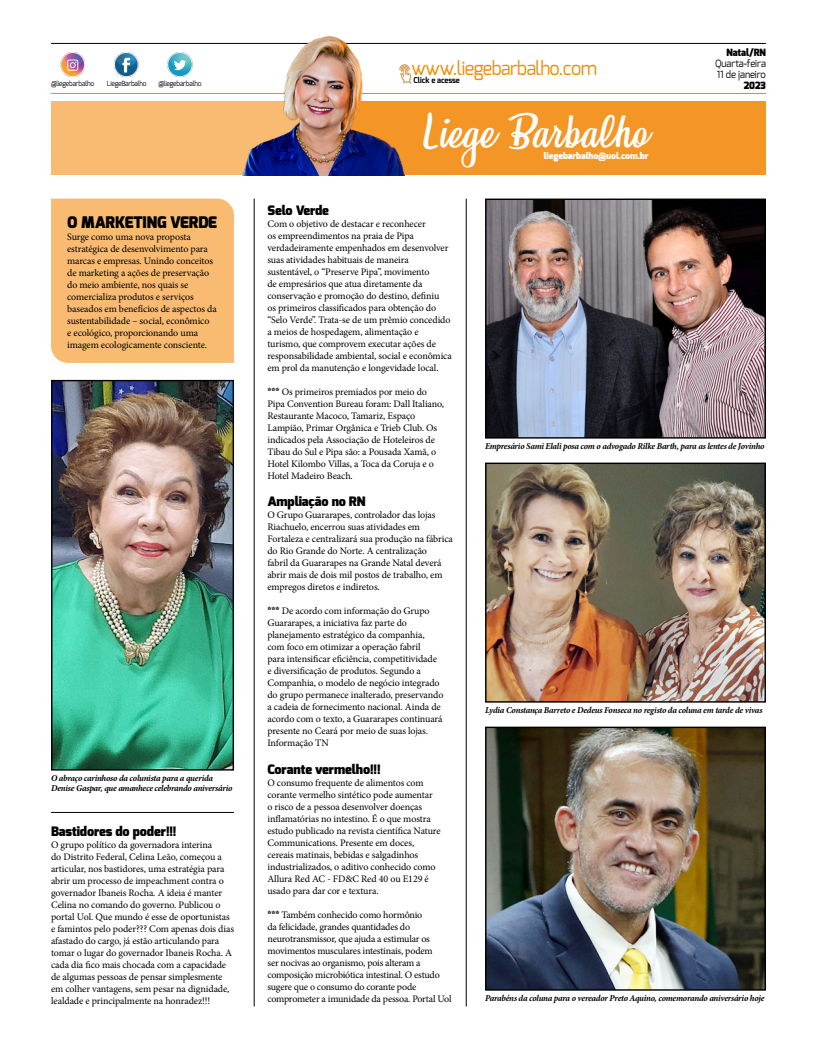
<style>
.page{position:relative;width:817px;height:1049px;background:#fff}
.page>*{position:absolute;margin:0;border:0;box-sizing:border-box;transform-origin:0 0}
.t1{font:41px "Honeymoon Personal Use";color:#fff}
.t2{font:19.1px "Exo";letter-spacing:-.03em;color:#f08a00;scale:.95 1}
.t3{font:900 16px "Exo";letter-spacing:-.01em;color:#000}
.t4{font:900 13px "Exo";letter-spacing:-.01em;color:#000}
.t5{font:10px/12px "Minion Pro";letter-spacing:-.01em;color:#000}
.t6{font:10px/11px "Exo";letter-spacing:-.01em;color:#000;scale:.95 1}
.t7{font:900 10px "Exo";letter-spacing:-.01em;color:#000;scale:.95 1}
.t8{font:italic 700 9px/10.8px "Minion Pro";letter-spacing:-.03em;color:#000}
.t9{font:900 9px "Exo";letter-spacing:-.01em;color:#fff}
.t10{font:700 8px "Exo";letter-spacing:-.01em;color:#000;scale:.95 1}
.t11{font:7px "Exo";letter-spacing:-.03em;color:#000;scale:.95 1}
.s1{font-family:"Exo";font-weight:900}
</style>
<div class="page">
<hr style="left:51px;top:43px;width:714px;height:1px;background:#000">
<hr style="left:51px;top:93px;width:714px;height:1px;background:#f08a00">
<img style="left:60px;top:52px;width:25px;height:24px">
<img style="left:114px;top:52px;width:25px;height:24px">
<img style="left:168px;top:52px;width:24px;height:24px">
<div style="left:51px;top:101px;width:595px;height:74px;background:#f9ba72"></div>
<div style="left:329px;top:101px;width:436px;height:74px;background:#f39626"></div>
<img style="left:217px;top:36px;width:209px;height:139px">
<img style="left:394px;top:63px;width:21px;height:21px">
<div style="left:51px;top:199px;width:183px;height:164px;background:#f9ba72"></div>
<hr style="left:254px;top:199px;width:1px;height:807px;background:#000">
<hr style="left:466px;top:199px;width:1px;height:807px;background:#000">
<hr style="left:51px;top:812px;width:183px;height:1px;background:#000">
<img style="left:487px;top:201px;width:276px;height:236px">
<div style="left:485px;top:199px;width:280px;height:240px;border:1px solid #000"></div>
<img style="left:487px;top:465px;width:276px;height:236px">
<div style="left:485px;top:463px;width:280px;height:240px;border:1px solid #000"></div>
<img style="left:487px;top:729px;width:276px;height:260px">
<div style="left:485px;top:727px;width:280px;height:264px;border:1px solid #000"></div>
<img style="left:53px;top:382px;width:179px;height:386px">
<div style="left:51px;top:380px;width:183px;height:390px;border:1px solid #000"></div>
<p class="t11" style="left:51px;top:79px;width:47px">@liegebarbalho</p>
<p class="t11" style="left:107px;top:79px;width:43px">LiegeBarbalho</p>
<p class="t11" style="left:158px;top:79px;width:47px">@liegebarbalho</p>
<h3 class="t3" style="left:67px;top:212px;width:151px">O MARKETING VERDE</h3>
<p class="t5" style="left:67px;top:230px;width:151px">Surge como uma nova proposta estratégica de desenvolvimento para marcas e empresas. Unindo conceitos de marketing a ações de preservação do meio ambiente, nos quais se comercializa produtos e serviços baseados em benefícios de aspectos da sustentabilidade – social, econômico<br>e ecológico, proporcionando uma imagem ecologicamente consciente.</p>
<p class="t8" style="left:51px;top:772px;width:183px">O abraço carinhoso da colunista para a querida<br>Denise Gaspar, que amanhece celebrando aniversário</p>
<h3 class="t4" style="left:51px;top:823px;width:127px">Bastidores do poder!!!</h3>
<p class="t5" style="left:51px;top:839px;width:184px">O grupo político da governadora interina<br>do Distrito Federal, Celina Leão, começou a articular, nos bastidores, uma estratégia para abrir um processo de impeachment contra o governador Ibaneis Rocha. A ideia é manter Celina no comando do governo. Publicou o portal Uol. Que mundo é esse de oportunistas e famintos pelo poder??? Com apenas dois dias afastado do cargo, já estão articulando para tomar o lugar do governador Ibaneis Rocha. A cada dia fico mais chocada com a capacidade de algumas pessoas de pensar simplesmente em colher vantagens, sem pesar na dignidade, lealdade e principalmente na honradez!!!</p>
<h2 class="t2" style="left:411px;top:56px;width:197px">www.liegebarbalho.com</h2>
<p class="t10" style="left:413px;top:75px;width:50px">Click e acesse</p>
<h1 class="t1" style="left:424px;top:108px;width:225px">Liege Barbalho</h1>
<p class="t9" style="left:543px;top:150px;width:106px">liegebarbalho@uol.com.br</p>
<p class="t7" style="left:726px;top:46px;width:43px">Natal/RN</p>
<p class="t6" style="left:715px;top:58px;width:55px">Quarta-feira<br>11 de janeiro</p>
<p class="t7" style="left:743px;top:79px;width:25px">2023</p>
<h3 class="t4" style="left:267px;top:201px;width:63px">Selo Verde</h3>
<p class="t5" style="left:267px;top:217px;width:186px">Com o objetivo de destacar e reconhecer<br>os empreendimentos na praia de Pipa verdadeiramente empenhados em desenvolver suas atividades habituais de maneira sustentável, o “Preserve Pipa”, movimento<br>de empresários que atua diretamente da conservação e promoção do destino, definiu<br>os primeiros classificados para obtenção do “Selo Verde”. Trata-se de um prêmio concedido a meios de hospedagem, alimentação e turismo, que comprovem executar ações de responsabilidade ambiental, social e econômica em prol da manutenção e longevidade local.</p>
<p class="t5" style="left:267px;top:385px;width:178px"><span class="s1">***</span> Os primeiros premiados por meio do Pipa Convention Bureau foram: Dall Italiano, Restaurante Macoco, Tamariz, Espaço Lampião, Primar Orgânica e Trieb Club. Os indicados pela Associação de Hoteleiros de Tibau do Sul e Pipa são: a Pousada Xamã, o Hotel Kilombo Villas, a Toca da Coruja e o Hotel Madeiro Beach.</p>
<h3 class="t4" style="left:267px;top:493px;width:100px">Ampliação no RN</h3>
<p class="t5" style="left:267px;top:509px;width:187px">O Grupo Guararapes, controlador das lojas Riachuelo, encerrou suas atividades em Fortaleza e centralizará sua produção na fábrica do Rio Grande do Norte. A centralização<br>fabril da Guararapes na Grande Natal deverá abrir mais de dois mil postos de trabalho, em empregos diretos e indiretos.</p>
<p class="t5" style="left:267px;top:605px;width:177px"><span class="s1">***</span> De acordo com informação do Grupo Guararapes, a iniciativa faz parte do planejamento estratégico da companhia, com foco em otimizar a operação fabril<br>para intensificar eficiência, competitividade e diversificação de produtos. Segundo a Companhia, o modelo de negócio integrado do grupo permanece inalterado, preservando a cadeia de fornecimento nacional. Ainda de acordo com o texto, a Guararapes continuará presente no Ceará por meio de suas lojas.<br>Informação TN</p>
<h3 class="t4" style="left:267px;top:761px;width:115px">Corante vermelho!!!</h3>
<p class="t5" style="left:267px;top:777px;width:175px">O consumo frequente de alimentos com corante vermelho sintético pode aumentar<br>o risco de a pessoa desenvolver doenças inflamatórias no intestino. É o que mostra estudo publicado na revista científica Nature Communications. Presente em doces, cereais matinais, bebidas e salgadinhos industrializados, o aditivo conhecido como Allura Red AC - FD&amp;C Red 40 ou E129 é usado para dar cor e textura.</p>
<p class="t5" style="left:267px;top:909px;width:186px"><span class="s1">***</span> Também conhecido como hormônio<br>da felicidade, grandes quantidades do neurotransmissor, que ajuda a estimular os movimentos musculares intestinais, podem<br>ser nocivas ao organismo, pois alteram a composição microbiótica intestinal. O estudo sugere que o consumo do corante pode comprometer a imunidade da pessoa. Portal Uol</p>
<p class="t8" style="left:485px;top:440px;width:281px">Empresário Sami Elali posa com o advogado Rilke Barth, para as lentes de Jovinho</p>
<p class="t8" style="left:485px;top:704px;width:279px">Lydia Constança Barreto e Dedeus Fonseca no registo da coluna em tarde de vivas</p>
<p class="t8" style="left:485px;top:992px;width:281px">Parabéns da coluna para o vereador Preto Aquino, comemorando aniversário hoje</p>
</div>
